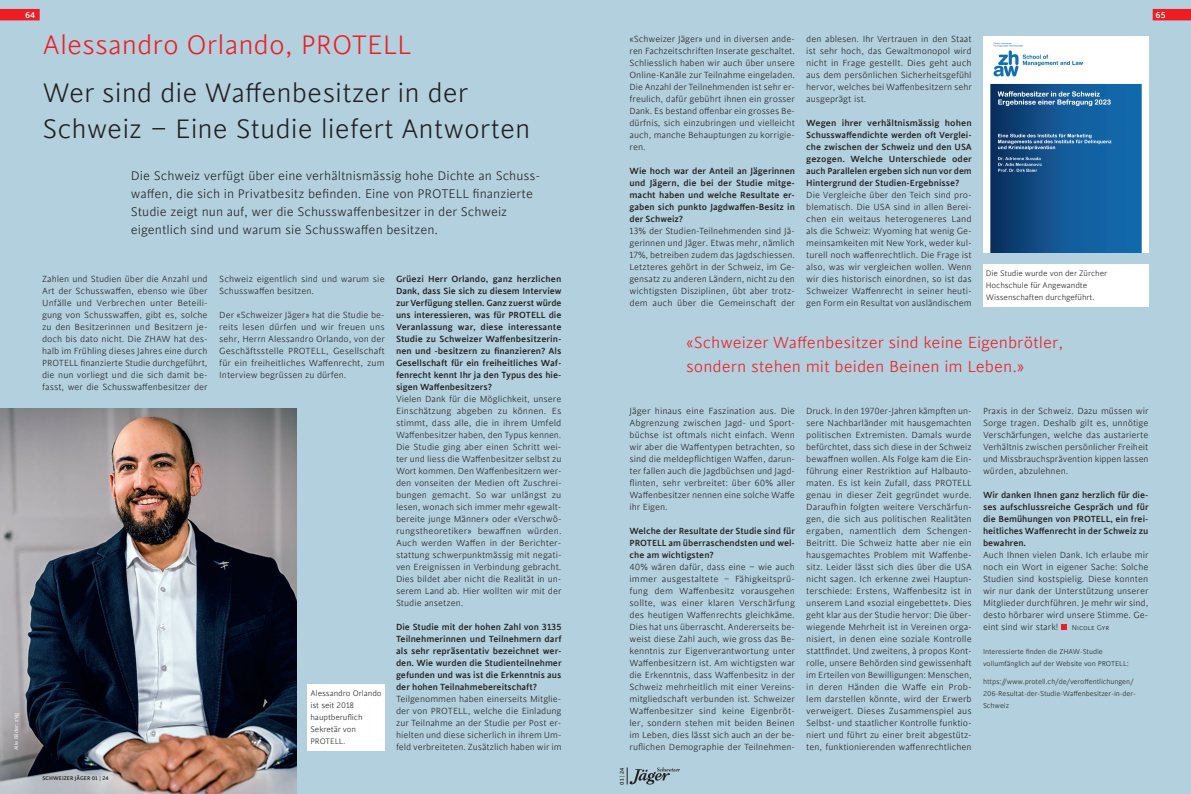
<style>
.page{position:relative;width:1191px;height:794px;background:#b2d0dd}
.page>*{position:absolute;margin:0;border:0;box-sizing:border-box;transform-origin:0 0}
.t1{font:300 30px/36px "Cinta";color:#231f20}
.t2{font:300 30px "Cinta";color:#ee1d23}
.t3{font:300 18px/24px "Cinta";color:#ee1d23}
.t4{font:300 14px/18px "Cinta";color:#231f20}
.t5{font:300 10px/12px "Cinta";color:#231f20;text-align:justify}
.t6{font:500 10px/12px "Cinta";color:#231f20;text-align:justify}
.t7{font:500 9.5px "Cinta";color:#fff}
.t8{font:300 9px/12px "Cinta";letter-spacing:-.01em;color:#231f20}
.t9{font:300 8px/12px "Cinta";letter-spacing:-.01em;color:#231f20}
.t10{font:500 6px "Cinta";letter-spacing:.01em;color:#231f20}
.t11{font:6px "Cinta";color:#fff}
.s1{font-weight:300}
</style>
<div class="page">
<svg style="left:1061px;top:624px;width:5px;height:6px"></svg>
<img style="left:0;top:408px;width:296px;height:386px">
<img style="left:983px;top:36px;width:165px;height:216px">
<div style="left:983px;top:264px;width:165px;height:42px;background:#fff"></div>
<div style="left:308px;top:684px;width:77px;height:66px;background:#fff"></div>
<div style="left:1152px;top:9px;width:39px;height:11px;background:#ee1d23"></div>
<div style="left:0;top:9px;width:40px;height:11px;background:#ee1d23"></div>
<svg style="left:627px;top:767px;width:53px;height:17px"></svg>
<p class="t7" style="left:25px;top:10px;width:12px">64</p>
<p class="t7" style="left:1155px;top:10px;width:12px">65</p>
<p class="t11" style="left:13px;top:750px;width:39px;rotate:-90deg">Alle Bilder: zVg</p>
<h1 class="t2" style="left:43px;top:29px;width:370px">Alessandro Orlando, PROTELL</h1>
<h1 class="t1" style="left:43px;top:76px;width:489px">Wer sind die Waffenbesitzer in der<br>Schweiz – Eine Studie liefert Antworten</h1>
<p class="t4" style="left:131px;top:167px;width:409px">Die Schweiz verfügt über eine verhältnismässig hohe Dichte an Schuss&shy;waffen, die sich in Privatbesitz befinden. Eine von PROTELL finanzierte Studie zeigt nun auf, wer die Schusswaffenbesitzer in der Schweiz eigentlich sind und warum sie Schusswaffen besitzen.</p>
<p class="t5" style="left:42px;top:273px;width:167px">Zahlen und Studien über die Anzahl und Art der Schusswaffen, ebenso wie über Unfälle und Verbrechen unter Beteili&shy;gung von Schusswaffen, gibt es, solche zu den Besitzerinnen und Besitzern je&shy;doch bis dato nicht. Die ZHAW hat des&shy;halb im Frühling dieses Jahres eine durch PROTELL finanzierte Studie durchgeführt, die nun vorliegt und die sich damit be&shy;fasst, wer die Schusswaffenbesitzer der</p>
<p class="t6" style="left:396px;top:273px;width:167px">Grüezi Herr Orlando, ganz herzlichen Dank, dass Sie sich zu diesem Interview zur Verfügung stellen. Ganz zuerst würde uns interessieren, was für PROTELL die Veranlassung war, diese interessante Studie zu Schweizer Waffenbesitzerin&shy;nen und -besitzern zu finanzieren? Als Gesellschaft für ein freiheitliches Waf&shy;fenrecht kennt Ihr ja den Typus des hie&shy;sigen Waffenbesitzers?</p>
<p class="t5" style="left:396px;top:393px;width:167px">Vielen Dank für die Möglichkeit, unsere Einschätzung abgeben zu können. Es stimmt, dass alle, die in ihrem Umfeld Waffenbesitzer haben, den Typus kennen.<br>Die Studie ging aber einen Schritt wei&shy;ter und liess die Waffenbesitzer selbst zu Wort kommen. Den Waffenbesitzern wer&shy;den vonseiten der Medien oft Zuschrei&shy;bungen gemacht. So war unlängst zu lesen, wonach sich immer mehr «gewalt&shy;bereite junge Männer» oder «Verschwö&shy;rungstheoretiker» bewaffnen würden.<br>Auch werden Waffen in der Berichter&shy;stattung schwerpunktmässig mit negati&shy;ven Ereignissen in Verbindung gebracht.<br>Dies bildet aber nicht die Realität in un&shy;serem Land ab. Hier wollten wir mit der Studie ansetzen.</p>
<p class="t6" style="left:396px;top:621px;width:167px">Die Studie mit der hohen Zahl von 3135<br>Teilnehmerinnen und Teilnehmern darf als sehr repräsentativ bezeichnet wer&shy;den. Wie wurden die Studienteilnehmer gefunden und was ist die Erkenntnis aus der hohen Teilnahmebereitschaft?</p>
<p class="t5" style="left:396px;top:693px;width:167px">Teilgenommen haben einerseits Mitglie&shy;der von PROTELL, welche die Einladung zur Teilnahme an der Studie per Post er&shy;hielten und diese sicherlich in ihrem Um&shy;feld verbreiteten. Zusätzlich haben wir im</p>
<p class="t5" style="left:219px;top:273px;width:167px">Schweiz eigentlich sind und warum sie<br>Schusswaffen besitzen.</p>
<p class="t5" style="left:219px;top:309px;width:167px">Der «Schweizer Jäger» hat die Studie be&shy;reits lesen dürfen und wir freuen uns sehr, Herrn Alessandro Orlando, von der Geschäftsstelle PROTELL, Gesellschaft für ein freiheitliches Waffenrecht, zum Interview begrüssen zu dürfen.</p>
<p class="t8" style="left:310px;top:687px;width:73px">Alessandro Orlando ist seit 2018 hauptberuflich<br>Sekretär von<br>PROTELL.</p>
<p class="t10" style="left:43px;top:775px;width:68px">SCHWEIZER JÄGER 01 <span class="s1">|</span> 24</p>
<p class="t5" style="left:629px;top:33px;width:167px">«Schweizer Jäger» und in diversen ande&shy;ren Fachzeitschriften Inserate geschaltet.<br>Schliesslich haben wir auch über unsere Online-Kanäle zur Teilnahme eingeladen.<br>Die Anzahl der Teilnehmenden ist sehr er&shy;freulich, dafür gebührt ihnen ein grosser Dank. Es bestand offenbar ein grosses Be&shy;dürfnis, sich einzubringen und vielleicht auch, manche Behauptungen zu korrigie&shy;ren.</p>
<p class="t6" style="left:629px;top:165px;width:167px">Wie hoch war der Anteil an Jägerinnen und Jägern, die bei der Studie mitge&shy;macht haben und welche Resultate er&shy;gaben sich punkto Jagdwaffen-Besitz in der Schweiz?</p>
<p class="t5" style="left:629px;top:225px;width:167px">13% der Studien-Teilnehmenden sind Jä&shy;gerinnen und Jäger. Etwas mehr, nämlich 17%, betreiben zudem das Jagdschiessen.<br>Letzteres gehört in der Schweiz, im Ge&shy;gensatz zu anderen Ländern, nicht zu den wichtigsten Disziplinen, übt aber trotz&shy;dem auch über die Gemeinschaft der</p>
<p class="t5" style="left:806px;top:33px;width:167px">den ablesen. Ihr Vertrauen in den Staat ist sehr hoch, das Gewaltmonopol wird nicht in Frage gestellt. Dies geht auch aus dem persönlichen Sicherheitsgefühl hervor, welches bei Waffenbesitzern sehr ausgeprägt ist.</p>
<p class="t6" style="left:806px;top:117px;width:167px">Wegen ihrer verhältnismässig hohen Schusswaffendichte werden oft Verglei&shy;che zwischen der Schweiz und den USA gezogen. Welche Unterschiede oder auch Parallelen ergeben sich nun vor dem Hintergrund der Studien-Ergebnisse?</p>
<p class="t5" style="left:806px;top:189px;width:167px">Die Vergleiche über den Teich sind pro&shy;blematisch. Die USA sind in allen Berei&shy;chen ein weitaus heterogeneres Land als die Schweiz: Wyoming hat wenig Ge&shy;meinsamkeiten mit New York, weder kul&shy;turell noch waffenrechtlich. Die Frage ist also, was wir vergleichen wollen. Wenn wir dies historisch einordnen, so ist das Schweizer Waffenrecht in seiner heuti&shy;gen Form ein Resultat von ausländischem</p>
<p class="t8" style="left:986px;top:267px;width:123px">Die Studie wurde von der Zürcher<br>Hochschule für Angewandte<br>Wissenschaften durchgeführt.</p>
<h2 class="t3" style="left:686px;top:331px;width:379px">«Schweizer Waffenbesitzer sind keine Eigenbrötler, sondern stehen mit beiden Beinen im Leben.»</h2>
<p class="t5" style="left:629px;top:405px;width:167px">Jäger hinaus eine Faszination aus. Die Abgrenzung zwischen Jagd- und Sport&shy;büchse ist oftmals nicht einfach. Wenn wir aber die Waffentypen betrachten, so sind die meldepflichtigen Waffen, darun&shy;ter fallen auch die Jagdbüchsen und Jagd&shy;flinten, sehr verbreitet: über 60% aller Waffenbesitzer nennen eine solche Waffe ihr Eigen.</p>
<p class="t6" style="left:629px;top:525px;width:167px">Welche der Resultate der Studie sind für PROTELL am überraschendsten und wel&shy;che am wichtigsten?</p>
<p class="t5" style="left:629px;top:561px;width:167px">40% wären dafür, dass eine – wie auch immer ausgestaltete – Fähigkeitsprü&shy;fung dem Waffenbesitz vorausgehen sollte, was einer klaren Verschärfung des heutigen Waffenrechts gleichkäme.<br>Dies hat uns überrascht. Andererseits be&shy;weist diese Zahl auch, wie gross das Be&shy;kenntnis zur Eigenverantwortung unter Waffenbesitzern ist. Am wichtigsten war die Erkenntnis, dass Waffenbesitz in der Schweiz mehrheitlich mit einer Vereins&shy;mitgliedschaft verbunden ist. Schweizer Waffenbesitzer sind keine Eigenbröt&shy;ler, sondern stehen mit beiden Beinen im Leben, dies lässt sich auch an der be&shy;ruflichen Demographie der Teilnehmen-</p>
<p class="t10" style="left:618px;top:784px;width:18px;rotate:-90deg">01 <span class="s1">|</span> 24</p>
<p class="t5" style="left:806px;top:405px;width:167px">Druck. In den 1970er-Jahren kämpften un&shy;sere Nachbarländer mit hausgemachten politischen Extremisten. Damals wurde befürchtet, dass sich diese in der Schweiz bewaffnen wollen. Als Folge kam die Ein&shy;führung einer Restriktion auf Halbauto&shy;maten. Es ist kein Zufall, dass PROTELL genau in dieser Zeit gegründet wurde.<br>Daraufhin folgten weitere Verschärfun&shy;gen, die sich aus politischen Realitäten ergaben, namentlich dem Schengen-Beitritt. Die Schweiz hatte aber nie ein hausgemachtes Problem mit Waffenbe&shy;sitz. Leider lässt sich dies über die USA nicht sagen. Ich erkenne zwei Hauptun&shy;terschiede: Erstens, Waffenbesitz ist in unserem Land «sozial eingebettet». Dies geht klar aus der Studie hervor: Die über&shy;wiegende Mehrheit ist in Vereinen orga&shy;nisiert, in denen eine soziale Kontrolle stattfindet. Und zweitens, à propos Kont&shy;rolle, unsere Behörden sind gewissenhaft im Erteilen von Bewilligungen: Menschen, in deren Händen die Waffe ein Prob&shy;lem darstellen könnte, wird der Erwerb verweigert. Dieses Zusammenspiel aus Selbst- und staatlicher Kontrolle funktio&shy;niert und führt zu einer breit abgestütz&shy;ten, funktionierenden waffenrechtlichen</p>
<p class="t5" style="left:983px;top:405px;width:167px">Praxis in der Schweiz. Dazu müssen wir Sorge tragen. Deshalb gilt es, unnötige Verschärfungen, welche das austarierte Verhältnis zwischen persönlicher Freiheit und Missbrauchsprävention kippen lassen würden, abzulehnen.</p>
<p class="t6" style="left:983px;top:489px;width:167px">Wir danken Ihnen ganz herzlich für die&shy;ses aufschlussreiche Gespräch und für die Bemühungen von PROTELL, ein frei&shy;heitliches Waffenrecht in der Schweiz zu bewahren.</p>
<p class="t5" style="left:983px;top:549px;width:167px">Auch Ihnen vielen Dank. Ich erlaube mir noch ein Wort in eigener Sache: Solche Studien sind kostspielig. Diese konnten wir nur dank der Unterstützung unserer Mitglieder durchführen. Je mehr wir sind, desto hörbarer wird unsere Stimme. Ge&shy;eint sind wir stark!</p>
<p class="t9" style="left:1071px;top:622px;width:39px">Nicole Gyr</p>
<p class="t9" style="left:983px;top:646px;width:147px">Interessierte finden die ZHAW-Studie vollumfänglich auf der Website von PROTELL:</p>
<p class="t9" style="left:983px;top:676px;width:154px">https://www.protell.ch/de/veroffentlichungen/<br>206-Resultat-der-Studie-Waffenbesitzer-in-der-<br>Schweiz</p>
</div>
